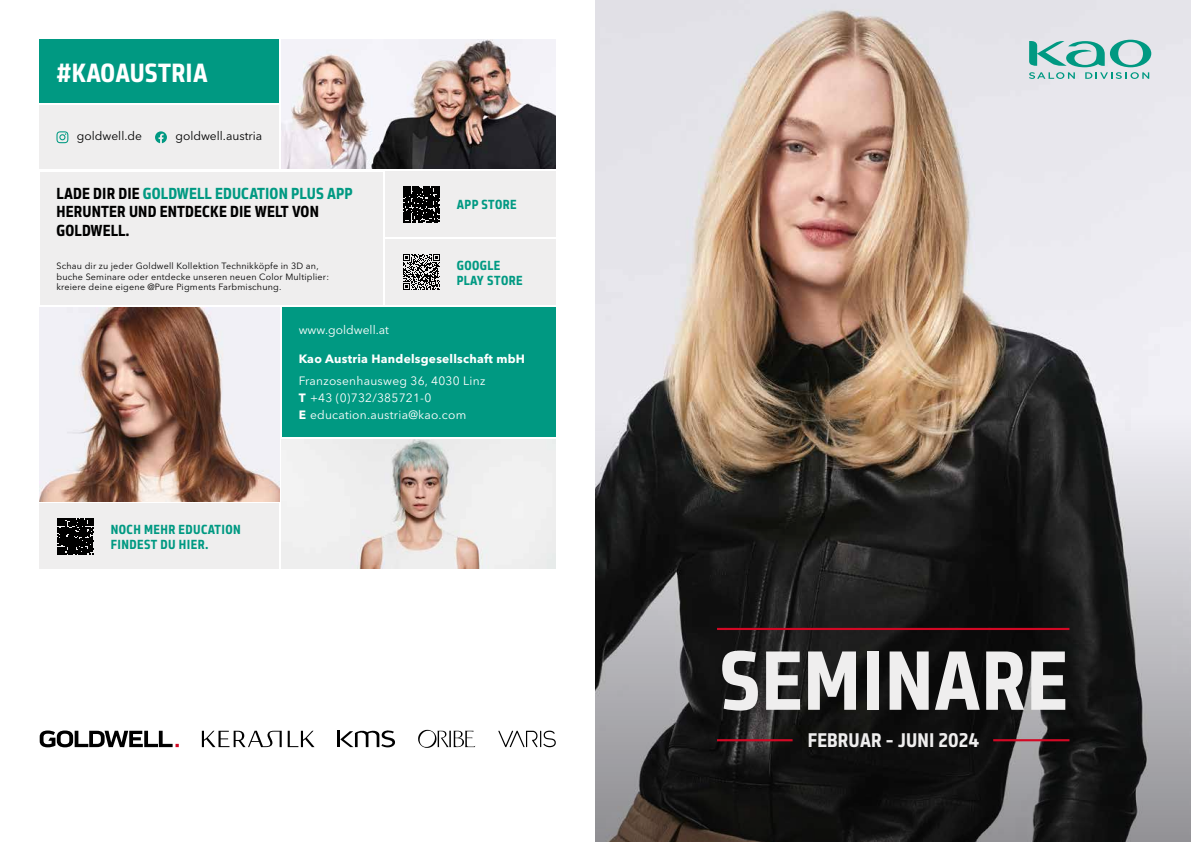
<style>
.page{position:relative;width:1191px;height:842px;background:#fff}
.page>*{position:absolute;margin:0;border:0;box-sizing:border-box;transform-origin:0 0}
.t1{font:700 89px "Tram Cn";letter-spacing:.01em;color:#efeeee}
.t2{font:700 28px "Tram Cn";letter-spacing:.01em;color:#fff}
.t3{font:700 21px "Tram Cn";letter-spacing:.01em;color:#efeeee}
.t4{font:700 17px/18.7px "Tram Cn";letter-spacing:.01em;color:#000}
.t5{font:700 14px/15.4px "Tram Cn";letter-spacing:.03em;color:#009982}
.t6{font:12px/17px "Avenir Next W1 G";letter-spacing:.02em;color:#fff}
.t7{font:700 12px "Avenir Next W1 G";letter-spacing:.02em;color:#fff}
.t8{font:12px "Avenir Next W1 G";color:#000}
.t9{font:12px "Avenir Next W1 G";color:#fff}
.t10{font:9px/10.5px "Avenir Next W1 G";letter-spacing:.02em;color:#000}
.s1{color:#009982}
.s2{font-weight:700}
</style>
<div class="page">
<img style="left:595px;top:0;width:596px;height:412px">
<svg style="left:595px;top:412px;width:596px;height:430px;background:#3d3b39"></svg>
<svg style="left:1029px;top:40px;width:122px;height:39px;background:#9bccc8"></svg>
<hr style="left:717px;top:739px;width:75px;height:2px;background:#d20824">
<hr style="left:993px;top:739px;width:76px;height:2px;background:#d20824">
<hr style="left:717px;top:628px;width:352px;height:2px;background:#d20824">
<div style="left:40px;top:40px;width:239px;height:63px;background:#009982"></div>
<div style="left:40px;top:106px;width:239px;height:63px;background:#efeeee"></div>
<svg style="left:56px;top:131px;width:12px;height:12px"></svg>
<svg style="left:155px;top:131px;width:12px;height:12px"></svg>
<img style="left:282px;top:40px;width:274px;height:129px">
<img style="left:282px;top:440px;width:274px;height:129px">
<div style="left:282px;top:307px;width:274px;height:129px;background:#009982"></div>
<img style="left:40px;top:307px;width:239px;height:194px">
<div style="left:40px;top:172px;width:343px;height:133px;background:#efeeee"></div>
<div style="left:386px;top:172px;width:170px;height:65px;background:#efeeee"></div>
<svg style="left:403px;top:186px;width:36px;height:36px"></svg>
<div style="left:386px;top:239px;width:170px;height:66px;background:#efeeee"></div>
<svg style="left:403px;top:254px;width:36px;height:36px"></svg>
<svg style="left:338px;top:730px;width:57px;height:18px"></svg>
<svg style="left:418px;top:730px;width:57px;height:18px"></svg>
<svg style="left:498px;top:731px;width:58px;height:16px"></svg>
<svg style="left:40px;top:730px;width:139px;height:17px"></svg>
<svg style="left:202px;top:731px;width:112px;height:16px"></svg>
<div style="left:40px;top:504px;width:239px;height:65px;background:#efeeee"></div>
<svg style="left:57px;top:518px;width:37px;height:37px"></svg>
<h2 class="t2" style="left:56px;top:56px;width:153px">#KAOAUSTRIA</h2>
<h3 class="t8" style="left:77px;top:129px;width:67px">goldwell.de</h3>
<h3 class="t8" style="left:175px;top:129px;width:88px">goldwell.austria</h3>
<h3 class="t4" style="left:57px;top:184px;width:297px">LADE DIR DIE <span class="s1">GOLDWELL EDUCATION PLUS APP<br></span>HERUNTER UND ENTDECKE DIE WELT VON<br>GOLDWELL.</h3>
<p class="t10" style="left:56px;top:261px;width:274px">Schau dir zu jeder Goldwell Kollektion Technikköpfe in 3D an, buche Seminare oder entdecke unseren neuen Color Multiplier: kreiere deine eigene @Pure Pigments Farbmischung.</p>
<h3 class="t5" style="left:457px;top:197px;width:61px">APP STORE</h3>
<h3 class="t5" style="left:457px;top:258px;width:67px">GOOGLE<br>PLAY STORE</h3>
<h3 class="t5" style="left:111px;top:522px;width:131px">NOCH MEHR EDUCATION<br>FINDEST DU HIER.</h3>
<h3 class="t9" style="left:299px;top:322px;width:92px">www.goldwell.at</h3>
<h3 class="t7" style="left:299px;top:351px;width:228px">Kao Austria Handelsgesellschaft mbH</h3>
<h3 class="t6" style="left:299px;top:373px;width:188px">Franzosenhausweg 36, 4030 Linz<br><span class="s2">T</span> +43 (0)732/385721-0<br><span class="s2">E</span> education.austria@kao.com</h3>
<h1 class="t1" style="left:719px;top:627px;width:350px">SEMINARE</h1>
<h3 class="t3" style="left:807px;top:728px;width:173px">FEBRUAR – JUNI 2024</h3>
</div>
